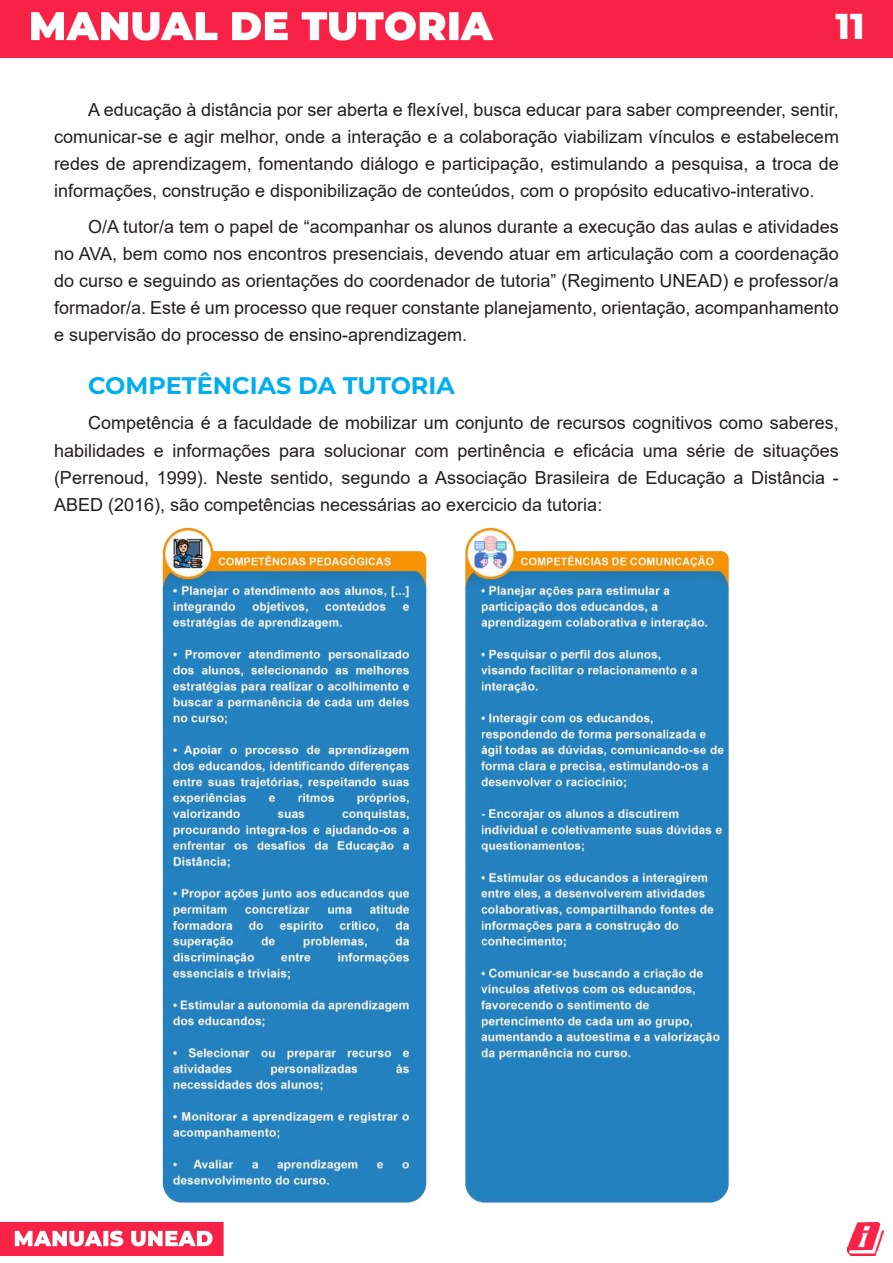
<style>
.page{position:relative;width:893px;height:1263px;background:#fff}
.page>*{position:absolute;margin:0;border:0;box-sizing:border-box;transform-origin:0 0}
.t1{font:800 36px "Montserrat";color:#fff}
.t2{font:700 24px "Montserrat";color:#00aeef}
.t3{font:18px/27px "Arial";color:#241f1f;text-align:justify}
</style>
<div class="page">
<img style="left:0;top:0;width:893px;height:57px">
<img style="left:0;top:1223px;width:224px;height:32px">
<img style="left:847px;top:1223px;width:36px;height:32px">
<img style="left:162px;top:527px;width:567px;height:676px">
<h1 class="t1" style="left:836px;top:0;width:31px">11</h1>
<p class="t3" style="left:54px;top:96px;width:786px;text-indent:34px">A educação à distância por ser aberta e flexível, busca educar para saber compreender, sentir, comunicar-se e agir melhor, onde a interação e a colaboração viabilizam vínculos e estabelecem redes de aprendizagem, fomentando diálogo e participação, estimulando a pesquisa, a troca de informações, construção e disponibilização de conteúdos, com o propósito educativo-interativo.</p>
<p class="t3" style="left:54px;top:213px;width:786px;text-indent:34px">O/A tutor/a tem o papel de “acompanhar os alunos durante a execução das aulas e atividades no AVA, bem como nos encontros presenciais, devendo atuar em articulação com a coordenação do curso e seguindo as orientações do coordenador de tutoria” (Regimento UNEAD) e professor/a formador/a. Este é um processo que requer constante planejamento, orientação, acompanhamento e supervisão do processo de ensino-aprendizagem.</p>
<h2 class="t2" style="left:88px;top:368px;width:368px">COMPETÊNCIAS DA TUTORIA</h2>
<p class="t3" style="left:54px;top:410px;width:786px;text-indent:34px">Competência é a faculdade de mobilizar um conjunto de recursos cognitivos como saberes, habilidades e informações para solucionar com pertinência e eficácia uma série de situações (Perrenoud, 1999). Neste sentido, segundo a Associação Brasileira de Educação a Distância - ABED (2016), são competências necessárias ao exercicio da tutoria:</p>
</div>
